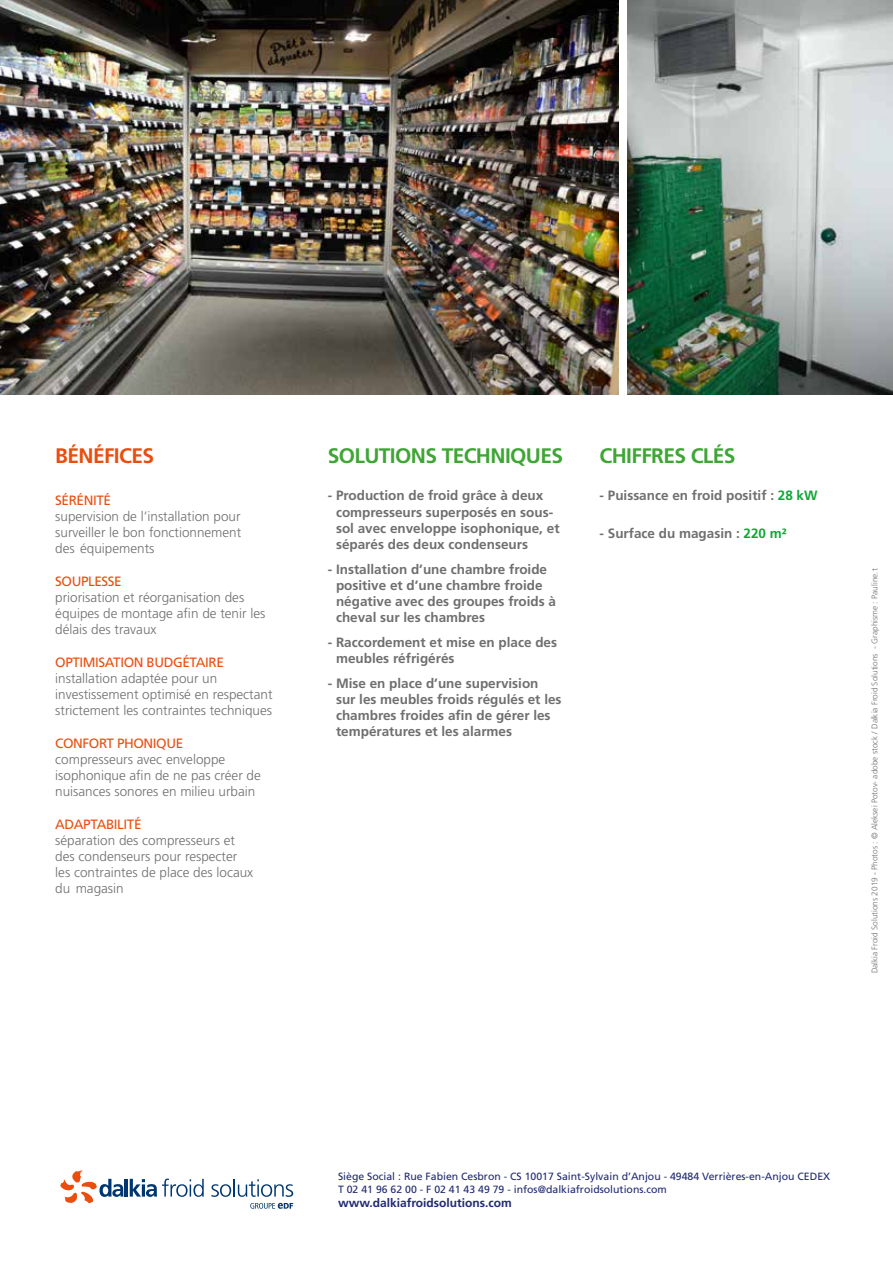
<style>
.page{position:relative;width:893px;height:1263px;background:#fff}
.page>*{position:absolute;margin:0;border:0;box-sizing:border-box;transform-origin:0 0}
.t1{font:700 21px "Frutiger";letter-spacing:-.03em;color:#3fa535}
.t2{font:700 21px "Frutiger";letter-spacing:-.03em;color:#e94e0f}
.t3{font:700 13.5px/16.2px "Frutiger";color:#706f6f}
.t4{font:300 13.5px/16.2px "Frutiger";color:#706f6f}
.t5{font:13.5px "Frutiger";letter-spacing:-.03em;color:#e94e0f}
.t6{font:700 12px "Frutiger";color:#212a72}
.t7{font:10.5px/12.6px "Frutiger";color:#212a72}
.t8{font:300 8.25px "Frutiger";color:#706f6f}
.s1{color:#13a538}
</style>
<div class="page">
<img style="left:0;top:0;width:618px;height:394px">
<img style="left:627px;top:0;width:266px;height:394px">
<svg style="left:250px;top:1203px;width:43px;height:6px"></svg>
<hr style="left:125px;top:1179px;width:3px;height:17px;background:#003770">
<svg style="left:60px;top:1170px;width:63px;height:33px"></svg>
<svg style="left:130px;top:1178px;width:74px;height:19px"></svg>
<svg style="left:211px;top:1179px;width:82px;height:18px"></svg>
<h1 class="t2" style="left:55px;top:443px;width:100px">BÉNÉFICES</h1>
<p class="t5" style="left:55px;top:492px;width:57px">SÉRÉNITÉ</p>
<p class="t4" style="left:55px;top:508px;width:188px;text-align:justify">supervision de l’installation pour surveiller le bon fonctionnement des équipements</p>
<p class="t5" style="left:55px;top:573px;width:68px">SOUPLESSE</p>
<p class="t4" style="left:55px;top:589px;width:212px">priorisation et réorganisation des équipes de montage afin de tenir les délais des travaux</p>
<p class="t5" style="left:55px;top:654px;width:170px">OPTIMISATION BUDGÉTAIRE</p>
<p class="t4" style="left:55px;top:670px;width:219px">installation adaptée pour un investissement optimisé en respectant strictement les contraintes techniques</p>
<p class="t5" style="left:55px;top:735px;width:129px">CONFORT PHONIQUE</p>
<p class="t4" style="left:55px;top:751px;width:207px">compresseurs avec enveloppe isophonique afin de ne pas créer de nuisances sonores en milieu urbain</p>
<p class="t5" style="left:55px;top:816px;width:88px">ADAPTABILITÉ</p>
<p class="t4" style="left:55px;top:832px;width:200px">séparation des compresseurs et des condenseurs pour respecter les contraintes de place des locaux du magasin</p>
<h1 class="t1" style="left:328px;top:443px;width:237px">SOLUTIONS TECHNIQUES</h1>
<p class="t3" style="left:336px;top:487px;width:225px;text-indent:-8px">- Production de froid grâce à deux compresseurs superposés en sous&shy;sol avec enveloppe isophonique, et séparés des deux condenseurs</p>
<p class="t3" style="left:336px;top:561px;width:222px;text-indent:-8px">- Installation d’une chambre froide positive et d’une chambre froide négative avec des groupes froids à cheval sur les chambres</p>
<p class="t3" style="left:336px;top:634px;width:223px;text-indent:-8px">- Raccordement et mise en place des meubles réfrigérés</p>
<p class="t3" style="left:336px;top:675px;width:227px;text-indent:-8px">- Mise en place d’une supervision<br>sur les meubles froids régulés et les chambres froides afin de gérer les températures et les alarmes</p>
<h1 class="t1" style="left:600px;top:443px;width:137px">CHIFFRES CLÉS</h1>
<p class="t3" style="left:600px;top:487px;width:220px">- Puissance en froid positif : <span class="s1">28 kW</span></p>
<p class="t3" style="left:600px;top:525px;width:189px">- Surface du magasin : <span class="s1">220 m²</span></p>
<p class="t8" style="left:870px;top:973px;width:406px;rotate:-90deg">Dalkia Froid Solutions 2019 - Photos : © Aleksei Potov- adobe stock / Dalkia Froid Solutions - Graphisme : Pauline.t</p>
<p class="t7" style="left:338px;top:1170px;width:494px">Siège Social : Rue Fabien Cesbron - CS 10017 Saint-Sylvain d’Anjou - 49484 Verrières-en-Anjou CEDEX<br>T 02 41 96 62 00 - F 02 41 43 49 79 - infos@dalkiafroidsolutions.com</p>
<p class="t6" style="left:338px;top:1196px;width:175px">www.dalkiafroidsolutions.com</p>
</div>
